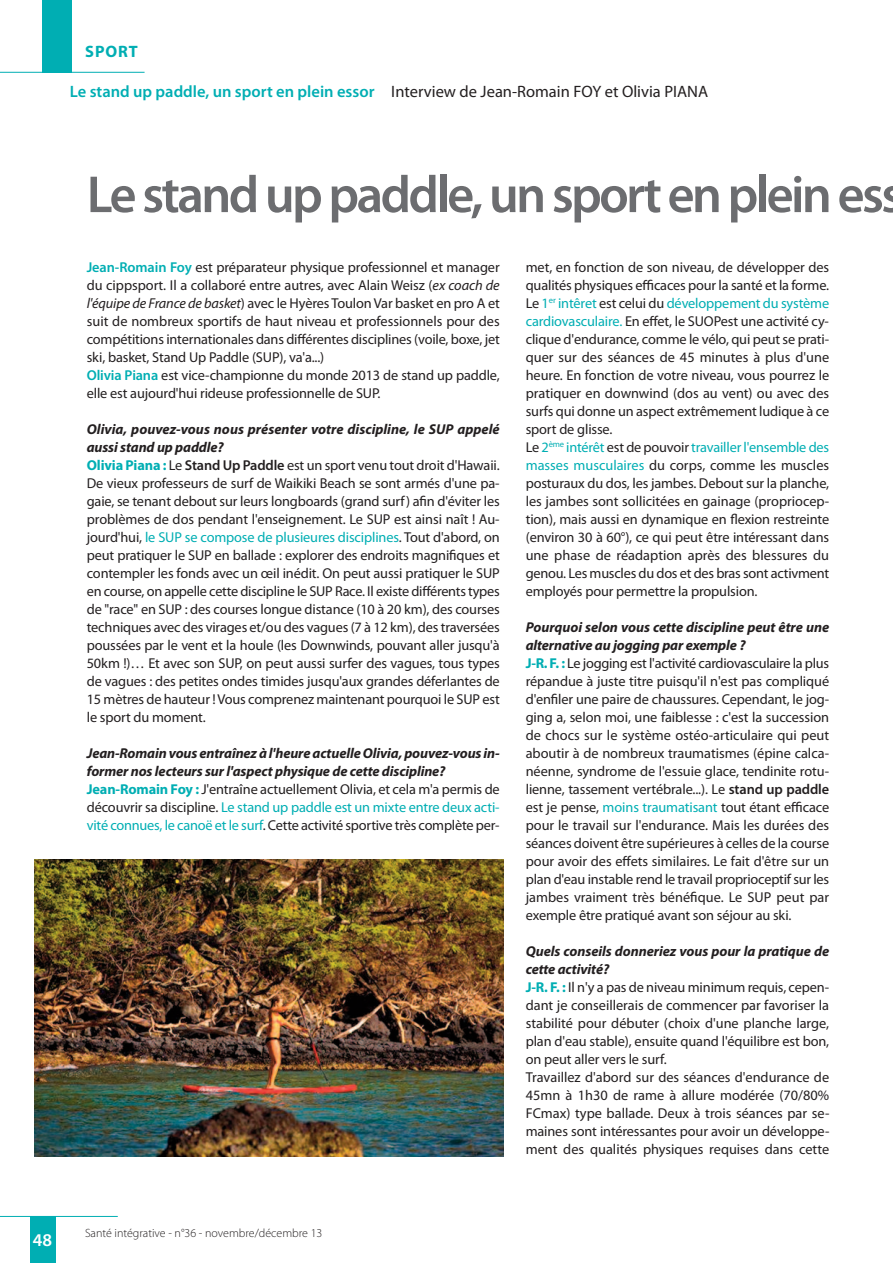
<style>
.page{position:relative;width:893px;height:1263px;background:#fff}
.page>*{position:absolute;margin:0;border:0;box-sizing:border-box;transform-origin:0 0}
.t1{font:600 52.5px "Myriad Pro";letter-spacing:-.05em;color:#6c6d70}
.t2{font:600 18px "Myriad Pro";color:#fff}
.t3{font:16.5px "Myriad Pro";color:#231f20}
.t4{font:700 16.5px "Myriad Pro";letter-spacing:.045em;color:#00aeb3}
.t5{font:14.4px/18px "Myriad Pro";letter-spacing:-.01em;color:#231f20}
.t6{font:italic 700 14.4px/18px "Myriad Pro";letter-spacing:-.01em;color:#231f20}
.t7{font:300 12px "Myriad Pro";color:#231f20}
.s1{font-weight:600;color:#00aeb3}
.s2{font-style:italic}
.s3{font-weight:700;font-style:italic}
.s4{font-weight:700;color:#00aeb3}
.s5{font-weight:600}
.s6{color:#00aeb3}
.s7{font-style:normal;color:#00aeb3}
.s8{font-weight:400;font-style:normal}
.s9{font-weight:400;font-style:normal;color:#00aeb3}
</style>
<div class="page">
<div style="left:43px;top:0;width:29px;height:72px;background:#00aeb3"></div>
<hr style="left:0;top:72px;width:145px;height:1px;background:#00aeb3">
<div style="left:30px;top:1216px;width:25px;height:47px;background:#00aeb3"></div>
<hr style="left:0;top:1216px;width:118px;height:1px;background:#00aeb3">
<img style="left:34px;top:859px;width:469px;height:298px">
<p class="t4" style="left:85px;top:45px;width:54px">SPORT</p>
<p class="t3" style="left:70px;top:85px;width:640px"><span class="s1">Le stand up paddle, un sport en plein essor</span> Interview de Jean-Romain FOY et Olivia PIANA</p>
<h1 class="t1" style="left:87px;top:175px;width:818px">Le stand up paddle, un sport en plein ess</h1>
<p class="t5" style="left:87px;top:259px;width:414px"><span class="s1">Jean-Romain Foy</span> est préparateur physique professionnel et manager du cippsport. Il a collaboré entre autres, avec Alain Weisz (<span class="s2">ex coach de l'équipe de France de basket</span>) avec le Hyères Toulon Var basket en pro A et suit de nombreux sportifs de haut niveau et professionnels pour des compétitions internationales dans différentes disciplines (voile, boxe, jet ski, basket, Stand Up Paddle (SUP), va'a...)<br><span class="s1">Olivia Piana</span> est vice-championne du monde 2013 de stand up paddle, elle est aujourd'hui rideuse professionnelle de SUP.</p>
<p class="t5" style="left:87px;top:421px;width:414px"><span class="s3">Olivia, pouvez-vous nous présenter votre discipline, le SUP appelé aussi stand up paddle?<br></span><span class="s4">Olivia Piana :</span> Le <span class="s5">Stand Up Paddle</span> est un sport venu tout droit d'Hawaii.<br>De vieux professeurs de surf de Waikiki Beach se sont armés d'une pa&shy;gaie, se tenant debout sur leurs longboards (grand surf) afin d'éviter les problèmes de dos pendant l'enseignement. Le SUP est ainsi naît ! Au&shy;jourd'hui, <span class="s6">le SUP se compose de plusieures disciplines</span>. Tout d'abord, on peut pratiquer le SUP en ballade : explorer des endroits magnifiques et contempler les fonds avec un œil inédit. On peut aussi pratiquer le SUP en course, on appelle cette discipline le SUP Race. Il existe différents types de "race" en SUP : des courses longue distance (10 à 20 km), des courses techniques avec des virages et/ou des vagues (7 à 12 km), des traversées poussées par le vent et la houle (les Downwinds, pouvant aller jusqu'à 50km !)… Et avec son SUP, on peut aussi surfer des vagues, tous types de vagues : des petites ondes timides jusqu'aux grandes déferlantes de 15 mètres de hauteur !Vous comprenez maintenant pourquoi le SUP est le sport du moment.</p>
<p class="t6" style="left:87px;top:745px;width:414px">Jean-Romainvous entraînezàl'heureactuelleOlivia,pouvez-vous in&shy;former nos lecteurs sur l'aspect physique de cette discipline?<br><span class="s7">Jean-Romain Foy :</span> <span class="s8">J'entraîne actuellement Olivia, et cela m'a permis de découvrir sa discipline.</span> <span class="s9">Le stand up paddle est un mixte entre deux acti&shy;vité connues, le canoë et le surf</span><span class="s8">. Cette activité sportive très complète per-</span></p>
<p class="t5" style="left:526px;top:259px;width:305px">met, en fonction de son niveau, de développer des qualités physiques efficaces pour la santé et la forme.<br>Le <span class="s6">1</span><sup>er</sup> <span class="s6">intêret</span> est celui du <span class="s6">développement du système cardiovasculaire.</span> En effet, le SUOPest une activité cy&shy;clique d'endurance, comme le vélo, qui peut se prati&shy;quer sur des séances de 45 minutes à plus d'une heure. En fonction de votre niveau, vous pourrez le pratiquer en downwind (dos au vent) ou avec des surfs qui donne un aspect extrêmement ludique à ce sport de glisse.<br>Le <span class="s6">2</span><sup>ème</sup> <span class="s6">intérêt</span> est de pouvoir <span class="s6">travailler l'ensemble des masses musculaires</span> du corps, comme les muscles posturaux du dos, les jambes. Debout sur la planche, les jambes sont sollicitées en gainage (propriocep&shy;tion), mais aussi en dynamique en flexion restreinte (environ 30 à 60°), ce qui peut être intéressant dans une phase de réadaption après des blessures du genou. Les muscles du dos et des bras sont activment employés pour permettre la propulsion.</p>
<p class="t5" style="left:526px;top:619px;width:305px"><span class="s3">Pourquoi selon vous cette discipline peut être une alternative au jogging par exemple ?<br></span><span class="s4">J-R. F. :</span> Le jogging est l'activité cardiovasculaire la plus répandue à juste titre puisqu'il n'est pas compliqué d'enfiler une paire de chaussures. Cependant, le jog&shy;ging a, selon moi, une faiblesse : c'est la succession de chocs sur le système ostéo-articulaire qui peut aboutir à de nombreux traumatismes (épine calca&shy;néenne, syndrome de l'essuie glace, tendinite rotu&shy;lienne, tassement vertébrale...). Le <span class="s5">stand up paddle </span>est je pense, <span class="s6">moins traumatisant</span> tout étant efficace pour le travail sur l'endurance. Mais les durées des séances doivent être supérieures à celles de la course pour avoir des effets similaires. Le fait d'être sur un plan d'eau instable rend le travail proprioceptif sur les jambes vraiment très bénéfique. Le SUP peut par exemple être pratiqué avant son séjour au ski.</p>
<p class="t5" style="left:526px;top:943px;width:305px"><span class="s3">Quels conseils donneriez vous pour la pratique de cette activité?<br></span><span class="s4">J-R. F. :</span> Il n'y a pas de niveau minimum requis, cepen&shy;dant je conseillerais de commencer par favoriser la stabilité pour débuter (choix d'une planche large, plan d'eau stable), ensuite quand l'équilibre est bon, on peut aller vers le surf.<br>Travaillez d'abord sur des séances d'endurance de 45mn à 1h30 de rame à allure modérée (70/80% FCmax) type ballade. Deux à trois séances par se&shy;maines sont intéressantes pour avoir un développe&shy;ment des qualités physiques requises dans cette</p>
<p class="t2" style="left:33px;top:1233px;width:21px">48</p>
<p class="t7" style="left:85px;top:1228px;width:239px">Santé intégrative - n°36 - novembre/décembre 13</p>
</div>
